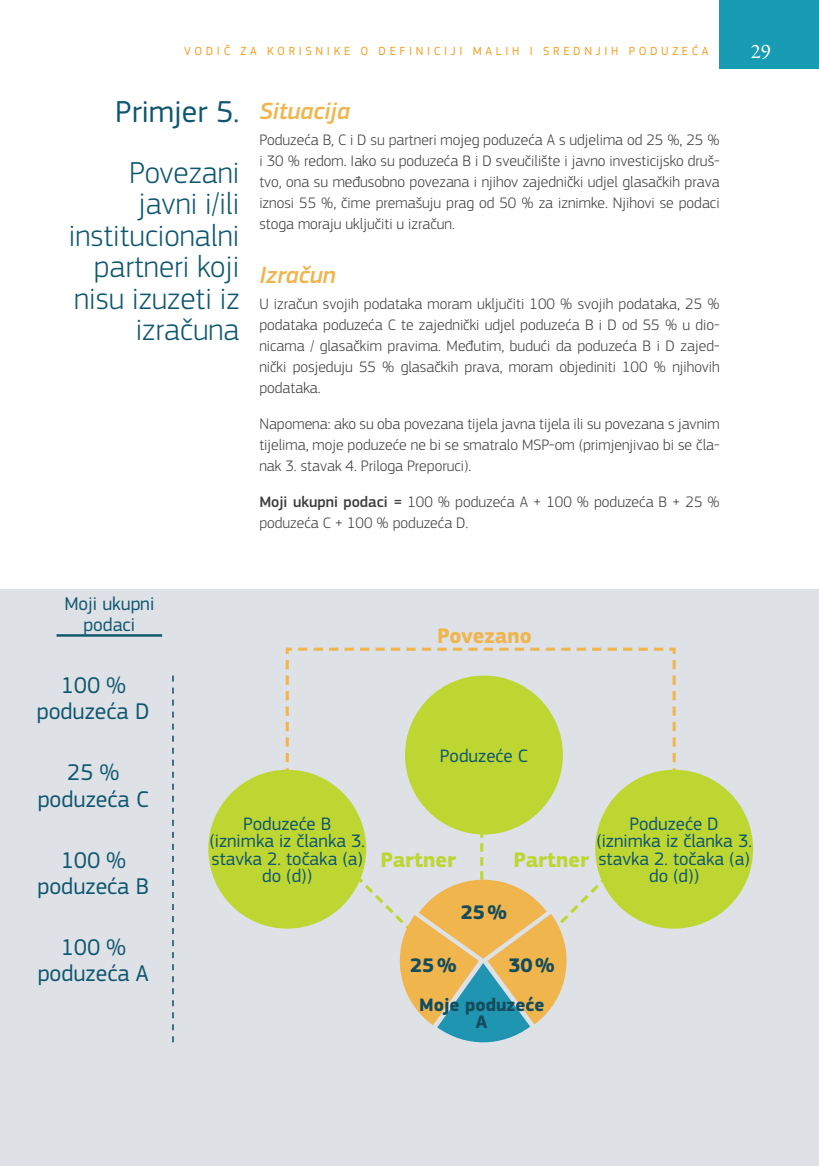
<style>
.page{position:relative;width:819px;height:1166px;background:#fff}
.page>*{position:absolute;margin:0;border:0;box-sizing:border-box;transform-origin:0 0}
.title_2_right_light{font:300 31.5px/31.5px "EC Square Sans Pro";color:#0f576f;text-align:right}
.title_2_right{font:31.5px "EC Square Sans Pro";color:#0f576f}
.title_2_orange{font:italic 500 24.5px "EC Square Sans Pro";color:#f0b54d}
.t1{font:23.62px/26.2px "EC Square Sans Pro";color:#0f576f;text-align:center}
.t2{font:700 21.88px "EC Square Sans Pro";color:#bdd631}
.t3{font:700 21.88px "EC Square Sans Pro";color:#f0b54d}
.t4{font:21px "Garamond Premr Pro";color:#fff}
.t5{font:700 20.47px "EC Square Sans Pro";color:#154c5c}
.t6{font:19.25px/21px "EC Square Sans Pro";color:#0f576f;text-align:center}
.t7{font:18.72px/17.5px "EC Square Sans Pro";color:#0f576f;text-align:center}
.t8{font:700 18.72px/17.5px "EC Square Sans Pro";color:#154c5c;text-align:center}
.body_nsb{font:300 15.75px/21px "EC Square Sans Pro";color:#3e3e3f;text-align:justify}
.body{font:300 15.75px/21px "EC Square Sans Pro";color:#3e3e3f;text-align:justify}
.t9{font:12.25px "EC Square Sans Pro";letter-spacing:.295em;color:#f89c1c}
.s1{font-weight:500}
</style>
<div class="page">
<div style="left:719px;top:0;width:100px;height:68px;background:#179cb4"></div>
<div style="left:0;top:590px;width:819px;height:576px;background:#dee1e5"></div>
<hr style="left:56px;top:634px;width:106px;height:3px;background:#0f576f">
<svg style="left:285px;top:647px;width:391px;height:7px"></svg>
<svg style="left:208px;top:660px;width:545px;height:383px"></svg>
<svg style="left:172px;top:675px;width:2px;height:367px"></svg>
<p class="t9" style="left:184px;top:44px;width:114px">Vodi č za korisni</p>
<p class="t9" style="left:333px;top:44px;width:55px">k e o definici</p>
<p class="t9" style="left:451px;top:44px;width:54px">ji malih</p>
<p class="t9" style="left:530px;top:44px;width:10px">isredn</p>
<p class="t9" style="left:595px;top:44px;width:18px">j ihp</p>
<p class="t9" style="left:638px;top:44px;width:71px">odu ze ća</p>
<h3 class="t4" style="left:750px;top:39px;width:22px">29</h3>
<p class="title_2_right" style="left:115px;top:93px;width:126px">Primjer 5.</p>
<p class="title_2_right_light" style="left:69px;top:157px;width:172px">Povezani javni i/ili institucionalni partneri koji nisu izuzeti iz izračuna</p>
<p class="title_2_orange" style="left:259px;top:96px;width:92px">Situacija</p>
<p class="body_nsb" style="left:259px;top:129px;width:462px">Poduzeća B, C i D su partneri mojeg poduzeća A s udjelima od 25 %, 25 % i 30 % redom. Iako su poduzeća B i D sveučilište i javno investicijsko druš&shy;tvo, ona su međusobno povezana i njihov zajednički udjel glasačkih prava iznosi 55 %, čime premašuju prag od 50 % za iznimke. Njihovi se podaci stoga moraju uključiti u izračun.</p>
<p class="title_2_orange" style="left:259px;top:260px;width:78px">Izračun</p>
<p class="body_nsb" style="left:259px;top:293px;width:462px">U izračun svojih podataka moram uključiti 100 % svojih podataka, 25 % podataka poduzeća C te zajednički udjel poduzeća B i D od 55 % u dio&shy;nicama / glasačkim pravima. Međutim, budući da poduzeća B i D zajed&shy;nički posjeduju 55 % glasačkih prava, moram objediniti 100 % njihovih podataka.</p>
<p class="body" style="left:259px;top:413px;width:462px">Napomena: ako su oba povezana tijela javna tijela ili su povezana s javnim tijelima, moje poduzeće ne bi se smatralo MSP-om (primjenjivao bi se čla&shy;nak 3. stavak 4. Priloga Preporuci).</p>
<p class="body" style="left:259px;top:491px;width:462px"><span class="s1">Moji ukupni podaci =</span> 100 % poduzeća A + 100 % poduzeća B + 25 % poduzeća C + 100 % poduzeća D.</p>
<p class="t6" style="left:64px;top:593px;width:91px">Moji ukupni podaci</p>
<p class="t1" style="left:37px;top:672px;width:114px">100 % poduzeća D</p>
<p class="t1" style="left:38px;top:759px;width:112px">25 % poduzeća C</p>
<p class="t3" style="left:437px;top:623px;width:96px">Povezano</p>
<p class="t7" style="left:440px;top:747px;width:89px">Poduzeće C</p>
<p class="t1" style="left:38px;top:847px;width:113px">100 % poduzeća B</p>
<p class="t1" style="left:38px;top:934px;width:112px">100 % poduzeća A</p>
<p class="t7" style="left:209px;top:815px;width:157px">Poduzeće B (iznimka iz članka 3. stavka 2. točaka (a) do (d))</p>
<p class="t2" style="left:380px;top:846px;width:77px">Partner</p>
<p class="t2" style="left:513px;top:846px;width:77px">Partner</p>
<p class="t5" style="left:460px;top:900px;width:48px">25%</p>
<p class="t7" style="left:596px;top:815px;width:157px">Poduzeće D (iznimka iz članka 3. stavka 2. točaka (a) do (d))</p>
<p class="t5" style="left:410px;top:953px;width:48px">25%</p>
<p class="t8" style="left:419px;top:996px;width:127px">Moje poduzeće<br>A</p>
<p class="t5" style="left:508px;top:953px;width:48px">30%</p>
</div>
